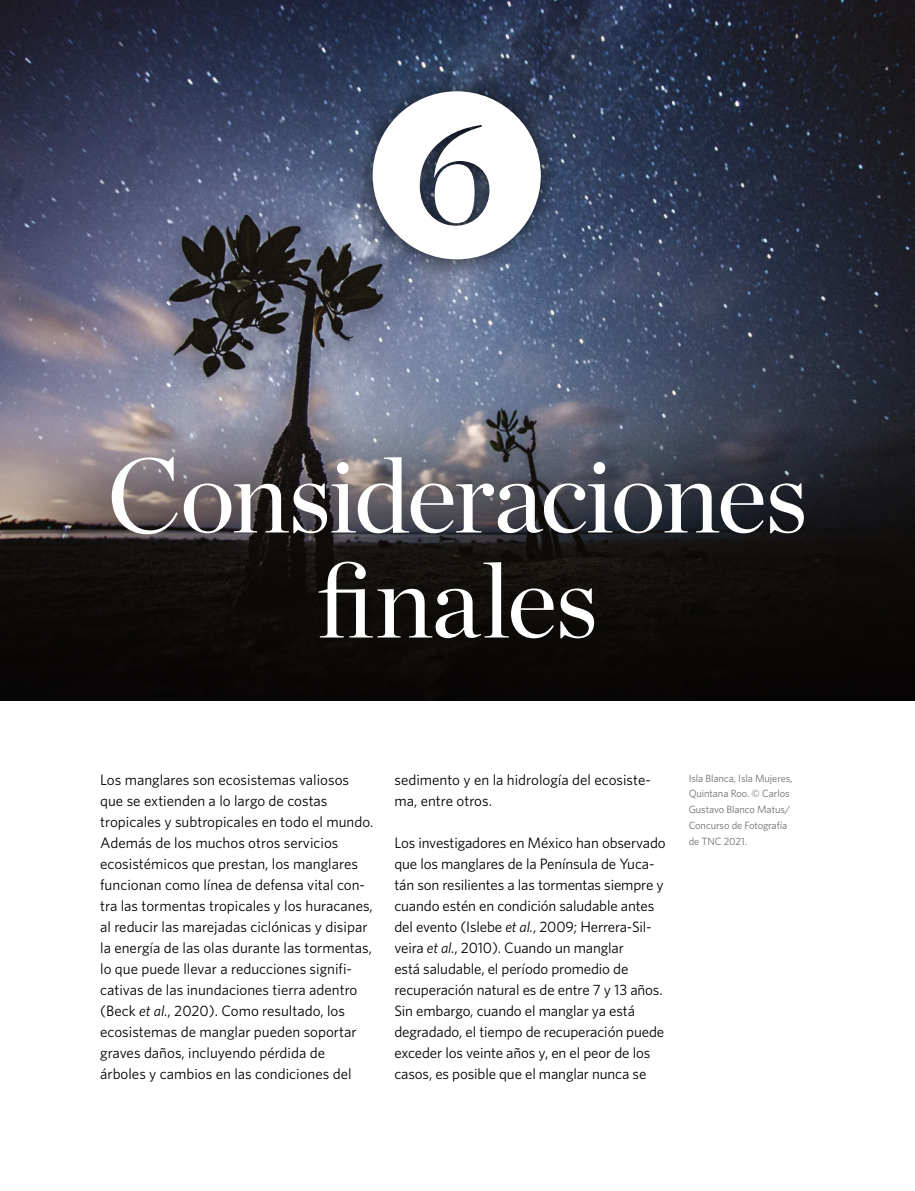
<style>
.page{position:relative;width:915px;height:1191px;background:#fff}
.page>*{position:absolute;margin:0;border:0;box-sizing:border-box;transform-origin:0 0}
.TNC_Header_A{font:105px/105px "Chronicle Display";letter-spacing:-.025em;color:#fff;text-align:center}
.TNC_Paragraph_A{font:15px/21px "Whitney";color:#000}
.TNC_Caption{font:10.5px/15.8px "Whitney";letter-spacing:-.01em;color:#706f6f}
.s1{font-style:italic}
</style>
<div class="page">
<img style="left:0;top:0;width:914px;height:427px">
<svg style="left:0;top:427px;width:914px;height:273px;background:#292729"></svg>
<div style="left:350px;top:69px;width:213px;height:213px;background:#000;opacity:.75"></div>
<svg style="left:372px;top:91px;width:168px;height:168px"></svg>
<p class="TNC_Header_A" style="left:107px;top:435px;width:702px">Consideraciones finales</p>
<p class="TNC_Paragraph_A" style="left:100px;top:768px;width:275px">Los manglares son ecosistemas valiosos que se extienden a lo largo de costas tropicales y subtropicales en todo el mundo.<br>Además de los muchos otros servicios ecosistémicos que prestan, los manglares funcionan como línea de defensa vital con&shy;tra las tormentas tropicales y los huracanes, al reducir las marejadas ciclónicas y disipar la energía de las olas durante las tormentas, lo que puede llevar a reducciones signifi&shy;cativas de las inundaciones tierra adentro (Beck <span class="s1">et al.</span>, 2020). Como resultado, los ecosistemas de manglar pueden soportar graves daños, incluyendo pérdida de árboles y cambios en las condiciones del</p>
<p class="TNC_Paragraph_A" style="left:394px;top:768px;width:258px">sedimento y en la hidrología del ecosiste&shy;ma, entre otros.</p>
<p class="TNC_Paragraph_A" style="left:394px;top:831px;width:273px">Los investigadores en México han observado que los manglares de la Península de Yuca&shy;tán son resilientes a las tormentas siempre y cuando estén en condición saludable antes del evento (Islebe <span class="s1">et al.</span>, 2009; Herrera-Sil&shy;veira <span class="s1">et al.</span>, 2010). Cuando un manglar<br>está saludable, el período promedio de recuperación natural es de entre 7 y 13 años.<br>Sin embargo, cuando el manglar ya está degradado, el tiempo de recuperación puede exceder los veinte años y, en el peor de los casos, es posible que el manglar nunca se</p>
<p class="TNC_Caption" style="left:688px;top:770px;width:105px">Isla Blanca, Isla Mujeres,<br>Quintana Roo. © Carlos<br>Gustavo Blanco Matus/<br>Concurso de Fotografía de TNC 2021.</p>
</div>
